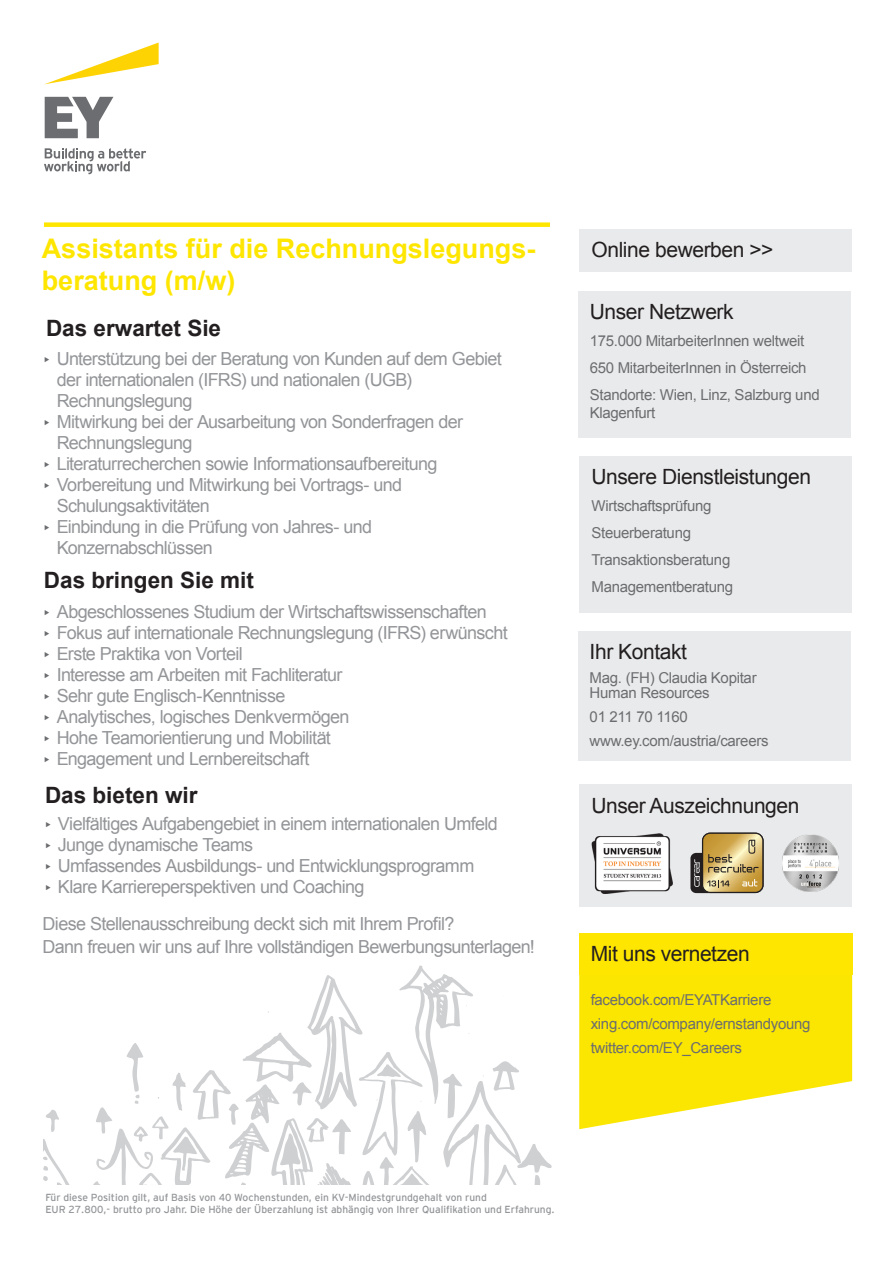
<style>
.page{position:relative;width:893px;height:1263px;background:#fff}
.page>*{position:absolute;margin:0;border:0;box-sizing:border-box;transform-origin:0 0}
.t1{font:700 27px/32.4px "Arial";color:#fee600}
.t2{font:700 22.5px "Arial";color:#231f20}
.Body_copy{font:21px "Arial";letter-spacing:-.02em;color:#231f20}
.Headline_3{font:21px "Arial";letter-spacing:-.02em;color:#231f20}
.Apply_bullets{font:18px/21px "Arial";letter-spacing:-.035em;color:#939598}
.Body_copy-2{font:15px/18px "Arial";letter-spacing:-.02em;color:#6c6d70}
.t3{font:10.2px/12.3px "EY Interstate";color:#939598}
.s1{font-family:"EY Interstate";font-weight:300;font-size:15px;color:#6c6d70}
</style>
<div class="page">
<svg style="left:46px;top:1110px;width:13px;height:22px"></svg>
<svg style="left:44px;top:1139px;width:26px;height:46px"></svg>
<svg style="left:93px;top:965px;width:459px;height:220px"></svg>
<svg style="left:44px;top:148px;width:102px;height:26px"></svg>
<svg style="left:45px;top:43px;width:114px;height:41px"></svg>
<svg style="left:45px;top:97px;width:68px;height:41px"></svg>
<div style="left:578px;top:292px;width:272px;height:146px;background:#e9eaeb"></div>
<div style="left:578px;top:631px;width:272px;height:130px;background:#e9eaeb"></div>
<svg style="left:579px;top:975px;width:273px;height:154px;fill:#fae600"></svg>
<div style="left:580px;top:229px;width:272px;height:42px;background:#e9eaeb"></div>
<div style="left:44px;top:222px;width:506px;height:5px;background:#fee600"></div>
<div style="left:580px;top:456px;width:272px;height:156px;background:#e9eaeb"></div>
<div style="left:580px;top:784px;width:272px;height:122px;background:#e9eaeb"></div>
<img style="left:591px;top:833px;width:81px;height:60px">
<img style="left:782px;top:834px;width:57px;height:58px">
<div style="left:579px;top:933px;width:273px;height:42px;background:#fee600"></div>
<svg style="left:690px;top:832px;width:74px;height:61px;background:#b49e69"></svg>
<p class="t1" style="left:42px;top:233px;width:495px">Assistants für die Rechnungslegungs&shy;beratung (m/w)</p>
<p class="t2" style="left:46px;top:313px;width:177px">Das erwartet Sie</p>
<p class="Apply_bullets" style="left:57px;top:348px;width:446px;text-indent:-13px"><span class="s1">•</span> Unterstützung bei der Beratung von Kunden auf dem Gebiet der internationalen (IFRS) und nationalen (UGB)<br>Rechnungslegung</p>
<p class="Apply_bullets" style="left:57px;top:411px;width:408px;text-indent:-13px"><span class="s1">•</span> Mitwirkung bei der Ausarbeitung von Sonderfragen der<br>Rechnungslegung</p>
<p class="Apply_bullets" style="left:44px;top:453px;width:395px"><span class="s1">•</span> Literaturrecherchen sowie Informationsaufbereitung</p>
<p class="Apply_bullets" style="left:57px;top:474px;width:347px;text-indent:-13px"><span class="s1">•</span> Vorbereitung und Mitwirkung bei Vortrags- und<br>Schulungsaktivitäten</p>
<p class="Apply_bullets" style="left:57px;top:516px;width:317px;text-indent:-13px"><span class="s1">•</span> Einbindung in die Prüfung von Jahres- und<br>Konzernabschlüssen</p>
<p class="t2" style="left:44px;top:565px;width:212px">Das bringen Sie mit</p>
<p class="Apply_bullets" style="left:44px;top:602px;width:444px"><span class="s1">•</span> Abgeschlossenes Studium der Wirtschaftswissenschaften</p>
<p class="Apply_bullets" style="left:44px;top:623px;width:465px"><span class="s1">•</span> Fokus auf internationale Rechnungslegung (IFRS) erwünscht</p>
<p class="Apply_bullets" style="left:44px;top:644px;width:200px"><span class="s1">•</span> Erste Praktika von Vorteil</p>
<p class="Apply_bullets" style="left:44px;top:665px;width:300px"><span class="s1">•</span> Interesse am Arbeiten mit Fachliteratur</p>
<p class="Apply_bullets" style="left:44px;top:686px;width:243px"><span class="s1">•</span> Sehr gute Englisch-Kenntnisse</p>
<p class="Apply_bullets" style="left:44px;top:707px;width:307px"><span class="s1">•</span> Analytisches, logisches Denkvermögen</p>
<p class="Apply_bullets" style="left:44px;top:728px;width:288px"><span class="s1">•</span> Hohe Teamorientierung und Mobilität</p>
<p class="Apply_bullets" style="left:44px;top:749px;width:267px"><span class="s1">•</span> Engagement und Lernbereitschaft</p>
<p class="t2" style="left:45px;top:780px;width:154px">Das bieten wir</p>
<p class="Apply_bullets" style="left:45px;top:814px;width:454px"><span class="s1">•</span> Vielfältiges Aufgabengebiet in einem internationalen Umfeld</p>
<p class="Apply_bullets" style="left:45px;top:835px;width:210px"><span class="s1">•</span> Junge dynamische Teams</p>
<p class="Apply_bullets" style="left:45px;top:856px;width:431px"><span class="s1">•</span> Umfassendes Ausbildungs- und Entwicklungsprogramm</p>
<p class="Apply_bullets" style="left:45px;top:877px;width:321px"><span class="s1">•</span> Klare Karriereperspektiven und Coaching</p>
<p class="Apply_bullets" style="left:43px;top:913px;width:494px;line-height:22.5px">Diese Stellenausschreibung deckt sich mit Ihrem Profil?<br>Dann freuen wir uns auf Ihre vollständigen Bewerbungsunterlagen!</p>
<p class="Body_copy" style="left:592px;top:236px;width:183px">Online bewerben &gt;&gt;</p>
<p class="Headline_3" style="left:590px;top:298px;width:145px">Unser Netzwerk</p>
<p class="Body_copy-2" style="left:590px;top:332px;width:216px">175.000 MitarbeiterInnen weltweit</p>
<p class="Body_copy-2" style="left:590px;top:359px;width:218px">650 MitarbeiterInnen in Österreich</p>
<p class="Body_copy-2" style="left:590px;top:386px;width:231px">Standorte: Wien, Linz, Salzburg und<br>Klagenfurt</p>
<p class="Headline_3" style="left:592px;top:463px;width:221px">Unsere Dienstleistungen</p>
<p class="Body_copy-2" style="left:592px;top:497px;width:121px">Wirtschaftsprüfung</p>
<p class="Body_copy-2" style="left:592px;top:524px;width:101px">Steuerberatung</p>
<p class="Body_copy-2" style="left:592px;top:551px;width:140px">Transaktionsberatung</p>
<p class="Body_copy-2" style="left:592px;top:578px;width:143px">Managementberatung</p>
<p class="Body_copy" style="left:590px;top:637px;width:99px">Ihr Kontakt</p>
<p class="Body_copy-2" style="left:590px;top:670px;width:169px;line-height:15px">Mag. (FH) Claudia Kopitar<br>Human Resources</p>
<p class="Body_copy-2" style="left:590px;top:707px;width:100px">01 211 70 1160</p>
<p class="Body_copy-2" style="left:590px;top:731px;width:180px">www.ey.com/austria/careers</p>
<p class="Body_copy" style="left:591px;top:792px;width:209px">Unser Auszeichnungen</p>
<p class="Body_copy" style="left:591px;top:940px;width:161px">Mit uns vernetzen</p>
<p class="Body_copy-2" style="left:591px;top:991px;width:182px">facebook.com/EYATKarriere</p>
<p class="Body_copy-2" style="left:591px;top:1015px;width:221px">xing.com/company/ernstandyoung</p>
<p class="Body_copy-2" style="left:591px;top:1039px;width:153px">twitter.com/EY_Careers</p>
<p class="t3" style="left:45px;top:1190px;width:511px">Für diese Position gilt, auf Basis von 40 Wochenstunden, ein KV-Mindestgrundgehalt von rund<br>EUR 27.800,- brutto pro Jahr. Die Höhe der Überzahlung ist abhängig von Ihrer Qualifikation und Erfahrung.</p>
</div>
